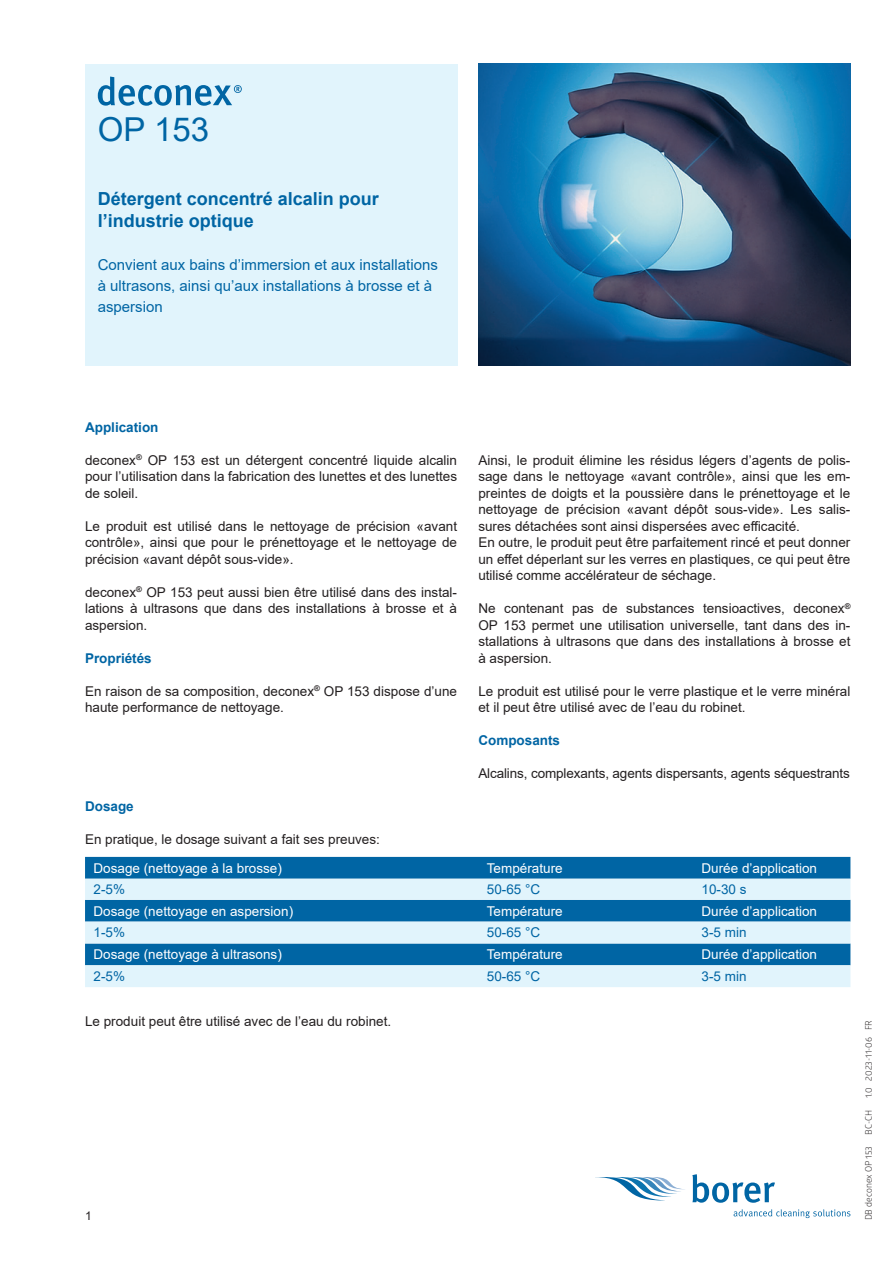
<style>
.page{position:relative;width:893px;height:1263px;background:#fff}
.page>*{position:absolute;margin:0;border:0;box-sizing:border-box;transform-origin:0 0}
.t1{font:33px "Arial";color:#0065a4}
.t2{font:700 18px/21.6px "Arial";color:#0065a4}
.t3{font:15px/21px "Arial";color:#0065a4}
.t4{font:13.5px/16.5px "Arial";color:#231f20;text-align:justify}
.t5{font:13.5px "Arial";color:#fff}
.t6{font:13.5px "Arial";color:#0065a4}
.t7{font:700 13.5px "Arial";color:#0065a4}
.t8{font:12px "Arial";color:#231f20}
.t9{font:9px "Glober";color:#231f20}
</style>
<div class="page">
<div style="left:85px;top:64px;width:372px;height:302px;background:#e1f4fc"></div>
<svg style="left:98px;top:77px;width:144px;height:29px"></svg>
<img style="left:478px;top:64px;width:372px;height:302px">
<svg style="left:595px;top:1177px;width:90px;height:23px"></svg>
<svg style="left:692px;top:1174px;width:83px;height:29px"></svg>
<svg style="left:734px;top:1209px;width:116px;height:9px"></svg>
<div style="left:85px;top:857px;width:765px;height:22px;background:#0065a4"></div>
<svg style="left:85px;top:879px;width:765px;height:108px;background:#88bbd9"></svg>
<h1 class="t1" style="left:98px;top:107px;width:113px">OP 153</h1>
<h2 class="t2" style="left:98px;top:188px;width:283px">Détergent concentré alcalin pour l’industrie optique</h2>
<p class="t3" style="left:98px;top:254px;width:342px">Convient aux bains d’immersion et aux installations à ultrasons, ainsi qu’aux installations à brosse et à aspersion</p>
<p class="t7" style="left:85px;top:417px;width:75px">Application</p>
<p class="t4" style="left:85px;top:451px;width:374px">deconex<sup>®</sup> OP 153 est un détergent concentré liquide alcalin pour l’utilisation dans la fabrication des lunettes et des lunettes de soleil.</p>
<p class="t4" style="left:85px;top:517px;width:374px">Le produit est utilisé dans le nettoyage de précision «avant contrôle», ainsi que pour le prénettoyage et le nettoyage de précision «avant dépôt sous-vide».</p>
<p class="t4" style="left:85px;top:583px;width:374px">deconex<sup>®</sup> OP 153 peut aussi bien être utilisé dans des instal&shy;lations à ultrasons que dans des installations à brosse et à aspersion.</p>
<p class="t7" style="left:85px;top:648px;width:68px">Propriétés</p>
<p class="t4" style="left:85px;top:682px;width:374px">En raison de sa composition, deconex<sup>®</sup> OP 153 dispose d’une haute performance de nettoyage.</p>
<p class="t4" style="left:478px;top:451px;width:374px;text-align:left">Ainsi, le produit élimine les résidus légers d’agents de polis&shy;sage dans le nettoyage «avant contrôle», ainsi que les em&shy;preintes de doigts et la poussière dans le prénettoyage et le nettoyage de précision «avant dépôt sous-vide». Les salis&shy;sures détachées sont ainsi dispersées avec efficacité.<br>En outre, le produit peut être parfaitement rincé et peut donner un effet déperlant sur les verres en plastiques, ce qui peut être utilisé comme accélérateur de séchage.</p>
<p class="t4" style="left:478px;top:600px;width:374px">Ne contenant pas de substances tensioactives, deconex<sup>® </sup>OP 153 permet une utilisation universelle, tant dans des in&shy;stallations à ultrasons que dans des installations à brosse et à aspersion.</p>
<p class="t4" style="left:478px;top:682px;width:374px">Le produit est utilisé pour le verre plastique et le verre minéral et il peut être utilisé avec de l’eau du robinet.</p>
<p class="t7" style="left:478px;top:731px;width:83px">Composants</p>
<p class="t4" style="left:478px;top:765px;width:373px">Alcalins, complexants, agents dispersants, agents séquestrants</p>
<p class="t7" style="left:85px;top:797px;width:50px">Dosage</p>
<p class="t4" style="left:85px;top:831px;width:296px">En pratique, le dosage suivant a fait ses preuves:</p>
<p class="t5" style="left:94px;top:859px;width:190px">Dosage (nettoyage à la brosse)</p>
<p class="t5" style="left:487px;top:859px;width:77px">Température</p>
<p class="t5" style="left:702px;top:859px;width:117px">Durée d’application</p>
<p class="t6" style="left:94px;top:880px;width:33px">2-5%</p>
<p class="t6" style="left:487px;top:880px;width:55px">50-65 °C</p>
<p class="t6" style="left:702px;top:880px;width:47px">10-30 s</p>
<p class="t5" style="left:94px;top:901px;width:201px">Dosage (nettoyage en aspersion)</p>
<p class="t5" style="left:487px;top:901px;width:77px">Température</p>
<p class="t5" style="left:702px;top:901px;width:117px">Durée d’application</p>
<p class="t6" style="left:94px;top:923px;width:33px">1-5%</p>
<p class="t6" style="left:487px;top:923px;width:55px">50-65 °C</p>
<p class="t6" style="left:702px;top:923px;width:47px">3-5 min</p>
<p class="t5" style="left:94px;top:945px;width:190px">Dosage (nettoyage à ultrasons)</p>
<p class="t5" style="left:487px;top:945px;width:77px">Température</p>
<p class="t5" style="left:702px;top:945px;width:117px">Durée d’application</p>
<p class="t6" style="left:94px;top:967px;width:33px">2-5%</p>
<p class="t6" style="left:487px;top:967px;width:55px">50-65 °C</p>
<p class="t6" style="left:702px;top:967px;width:47px">3-5 min</p>
<p class="t4" style="left:85px;top:1012px;width:308px">Le produit peut être utilisé avec de l’eau du robinet.</p>
<p class="t9" style="left:862px;top:1098px;width:80px;rotate:-90deg">1.0 2023-11-06 FR</p>
<p class="t8" style="left:85px;top:1208px;width:8px">1</p>
<p class="t9" style="left:862px;top:1134px;width:26px;rotate:-90deg">BC-CH</p>
<p class="t9" style="left:862px;top:1220px;width:76px;rotate:-90deg">DB deconex OP 153</p>
</div>
